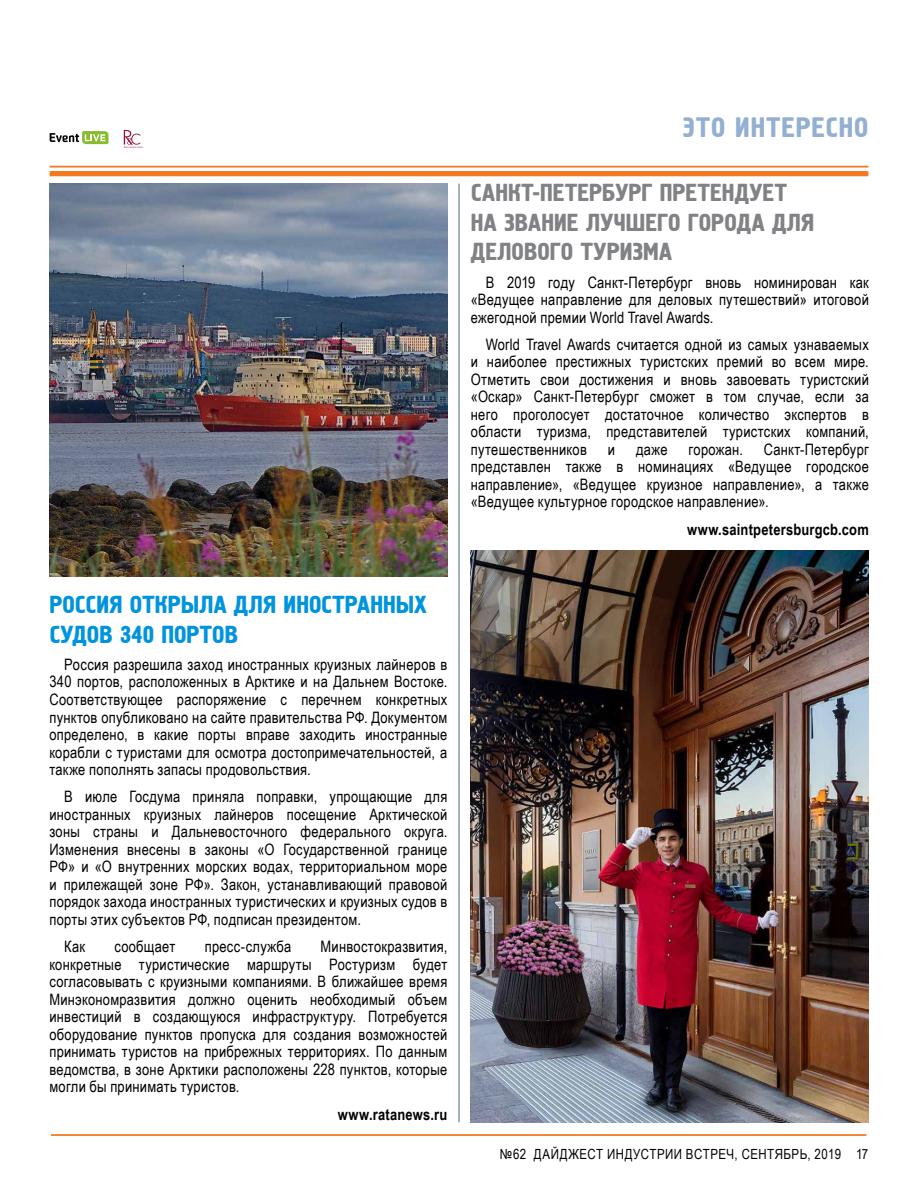
<style>
.page{position:relative;width:918px;height:1191px;background:#fff}
.page>*{position:absolute;margin:0;border:0;box-sizing:border-box;transform-origin:0 0}
.t1{font:28px "Hermes";letter-spacing:.035em;color:#93b0d3}
.t2{font:24.5px/29.4px "Hermes";letter-spacing:.005em;color:#808285}
.t3{font:24.5px/29.4px "Hermes";letter-spacing:.005em;color:#0094de}
.t4{font:15.75px/17.5px "Arial Narrow";letter-spacing:.015em;color:#000;text-align:justify}
.t5{font:700 15.75px "Arial Narrow";letter-spacing:.015em;color:#000}
.t6{font:14px "Arial Narrow";letter-spacing:.035em;color:#000}
</style>
<div class="page">
<hr style="left:50px;top:166px;width:818px;height:1px;background:#f47920">
<div style="left:50px;top:171px;width:818px;height:5px;background:#f47920"></div>
<hr style="left:51px;top:1134px;width:815px;height:1px;background:#f47920">
<svg style="left:124px;top:130px;width:19px;height:18px"></svg>
<svg style="left:50px;top:131px;width:58px;height:13px"></svg>
<img style="left:49px;top:184px;width:398px;height:392px">
<img style="left:471px;top:551px;width:398px;height:571px">
<hr style="left:458px;top:184px;width:2px;height:938px;background:#95a9aa">
<h2 class="t3" style="left:49px;top:591px;width:379px">РОССИЯ ОТКРЫЛА ДЛЯ ИНОСТРАННЫХ<br>СУДОВ 340 ПОРТОВ</h2>
<p class="t4" style="left:49px;top:655px;width:399px;text-indent:15px">Россия разрешила заход иностранных круизных лайнеров в 340 портов, расположенных в Арктике и на Дальнем Востоке.<br>Соответствующее распоряжение с перечнем конкретных пунктов опубликовано на сайте правительства РФ. Документом определено, в какие порты вправе заходить иностранные корабли с туристами для осмотра достопримечательностей, а также пополнять запасы продовольствия.</p>
<p class="t4" style="left:49px;top:787px;width:399px;text-indent:15px">В июле Госдума приняла поправки, упрощающие для иностранных круизных лайнеров посещение Арктической зоны страны и Дальневосточного федерального округа.<br>Изменения внесены в законы «О Государственной границе РФ» и «О внутренних морских водах, территориальном море и прилежащей зоне РФ». Закон, устанавливающий правовой порядок захода иностранных туристических и круизных судов в порты этих субъектов РФ, подписан президентом.</p>
<p class="t4" style="left:64px;top:937px;width:22px">Как</p>
<p class="t4" style="left:114px;top:937px;width:63px">сообщает</p>
<p class="t4" style="left:205px;top:937px;width:88px">пресс-служба</p>
<p class="t4" style="left:49px;top:937px;width:399px;text-indent:271px">Минвостокразвития, конкретные туристические маршруты Ростуризм будет согласовывать с круизными компаниями. В ближайшее время Минэкономразвития должно оценить необходимый объем инвестиций в создающуюся инфраструктуру. Потребуется оборудование пунктов пропуска для создания возможностей принимать туристов на прибрежных территориях. По данным ведомства, в зоне Арктики расположены 228 пунктов, которые могли бы принимать туристов.</p>
<p class="t5" style="left:338px;top:1102px;width:111px">www.ratanews.ru</p>
<h1 class="t1" style="left:682px;top:111px;width:187px">ЭТО ИНТЕРЕСНО</h1>
<h2 class="t2" style="left:471px;top:179px;width:345px">САНКТ-ПЕТЕРБУРГ ПРЕТЕНДУЕТ<br>НА ЗВАНИЕ ЛУЧШЕГО ГОРОДА ДЛЯ<br>ДЕЛОВОГО ТУРИЗМА</h2>
<p class="t4" style="left:471px;top:273px;width:399px;text-indent:15px">В 2019 году Санкт-Петербург вновь номинирован как «Ведущее направление для деловых путешествий» итоговой ежегодной премии World Travel Awards.</p>
<p class="t4" style="left:471px;top:335px;width:399px;text-indent:15px">World Travel Awards считается одной из самых узнаваемых и наиболее престижных туристских премий во всем мире.<br>Отметить свои достижения и вновь завоевать туристский «Оскар» Санкт-Петербург сможет в том случае, если за него проголосует достаточное количество экспертов в области туризма, представителей туристских компаний, путешественников</p>
<p class="t4" style="left:471px;top:440px;width:399px;text-indent:293px">Санкт-Петербург представлен также в номинациях «Ведущее городское направление», «Ведущее круизное направление», а также «Ведущее культурное городское направление».</p>
<p class="t5" style="left:687px;top:517px;width:183px">www.saintpetersburgcb.com</p>
<p class="t4" style="left:608px;top:440px;width:9px">и</p>
<p class="t4" style="left:636px;top:440px;width:33px">даже</p>
<p class="t4" style="left:688px;top:440px;width:56px">горожан.</p>
<p class="t6" style="left:500px;top:1143px;width:370px">№62 ДАЙДЖЕСТ ИНДУСТРИИ ВСТРЕЧ, СЕНТЯБРЬ, 2019 17</p>
</div>
